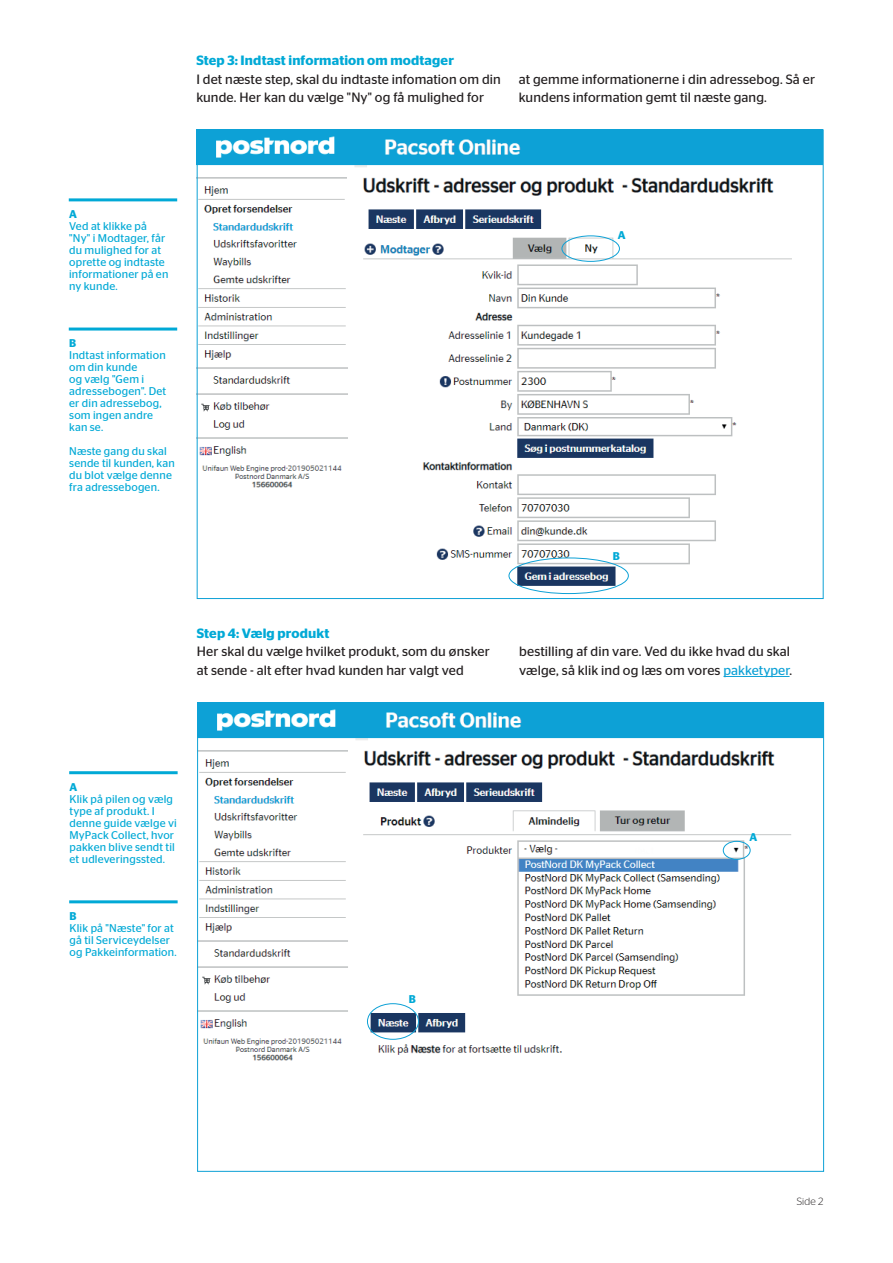
<style>
.page{position:relative;width:893px;height:1263px;background:#fff}
.page>*{position:absolute;margin:0;border:0;box-sizing:border-box;transform-origin:0 0}
.t1{font:13.5px/18.8px "Stag Sans";letter-spacing:.005em;color:#231f20}
.t2{font:600 13.5px "Stag Sans";letter-spacing:.01em;color:#00a9d6}
.t3{font:11.25px/12px "Stag Sans";letter-spacing:.015em;color:#00a9d6}
.t4{font:600 11.25px "Stag Sans";color:#00a9d6}
.t5{font:300 10.5px "Stag Sans";color:#231f20}
.s1{color:#0da1d6}
</style>
<div class="page">
<img style="left:358px;top:235px;width:459px;height:365px">
<img style="left:197px;top:239px;width:152px;height:361px">
<img style="left:199px;top:131px;width:622px;height:100px">
<hr style="left:69px;top:198px;width:108px;height:3px;background:#00a9d6">
<hr style="left:69px;top:328px;width:108px;height:3px;background:#00a9d6">
<div style="left:562px;top:235px;width:58px;height:27px;border:1px solid #0da1d6;border-radius:50%"></div>
<div style="left:509px;top:558px;width:120px;height:36px;border:1px solid #0da1d6;border-radius:50%"></div>
<img style="left:363px;top:810px;width:428px;height:245px">
<img style="left:199px;top:812px;width:149px;height:249px">
<img style="left:199px;top:704px;width:623px;height:100px">
<hr style="left:69px;top:771px;width:109px;height:3px;background:#00a9d6">
<hr style="left:69px;top:900px;width:109px;height:3px;background:#00a9d6">
<hr style="left:723px;top:676px;width:66px;height:1px;background:#0da1d6">
<div style="left:723px;top:841px;width:27px;height:19px;border:1px solid #0da1d6;border-radius:50%"></div>
<div style="left:367px;top:1003px;width:52px;height:37px;border:1px solid #0da1d6;border-radius:50%"></div>
<p class="t2" style="left:196px;top:52px;width:259px">Step 3: Indtast information om modtager</p>
<p class="t1" style="left:196px;top:69px;width:306px">I det næste step, skal du indtaste infomation om din kunde. Her kan du vælge "Ny" og få mulighed for</p>
<p class="t1" style="left:519px;top:69px;width:298px">at gemme informationerne i din adressebog. Så er kundens information gemt til næste gang.</p>
<p class="t4" style="left:69px;top:207px;width:9px">A</p>
<p class="t3" style="left:69px;top:220px;width:101px">Ved at klikke på "Ny" i Modtager, får du mulighed for at oprette og indtaste informationer på en ny kunde.</p>
<p class="t4" style="left:69px;top:337px;width:9px">B</p>
<p class="t3" style="left:69px;top:349px;width:99px">Indtast information om din kunde<br>og vælg "Gem i adressebogen". Det er din adressebog, som ingen andre kan se.</p>
<p class="t3" style="left:69px;top:445px;width:107px">Næste gang du skal sende til kunden, kan du blot vælge denne fra adressebogen.</p>
<p class="t4" style="left:618px;top:229px;width:9px">A</p>
<p class="t4" style="left:613px;top:550px;width:9px">B</p>
<p class="t2" style="left:197px;top:625px;width:134px">Step 4: Vælg produkt</p>
<p class="t1" style="left:197px;top:642px;width:294px">Her skal du vælge hvilket produkt, som du ønsker at sende - alt efter hvad kunden har valgt ved</p>
<p class="t1" style="left:519px;top:642px;width:275px">bestilling af din vare. Ved du ikke hvad du skal vælge, så klik ind og læs om vores <span class="s1">pakketyper</span>.</p>
<p class="t4" style="left:70px;top:780px;width:9px">A</p>
<p class="t3" style="left:70px;top:793px;width:109px">Klik på pilen og vælg type af produkt. I denne guide vælge vi<br>MyPack Collect, hvor pakken blive sendt til et udleveringssted.</p>
<p class="t4" style="left:70px;top:909px;width:9px">B</p>
<p class="t3" style="left:70px;top:922px;width:109px">Klik på "Næste" for at gå til Serviceydelser og Pakkeinformation.</p>
<p class="t4" style="left:409px;top:992px;width:9px">B</p>
<p class="t4" style="left:749px;top:830px;width:9px">A</p>
<p class="t5" style="left:797px;top:1196px;width:28px">Side 2</p>
</div>
